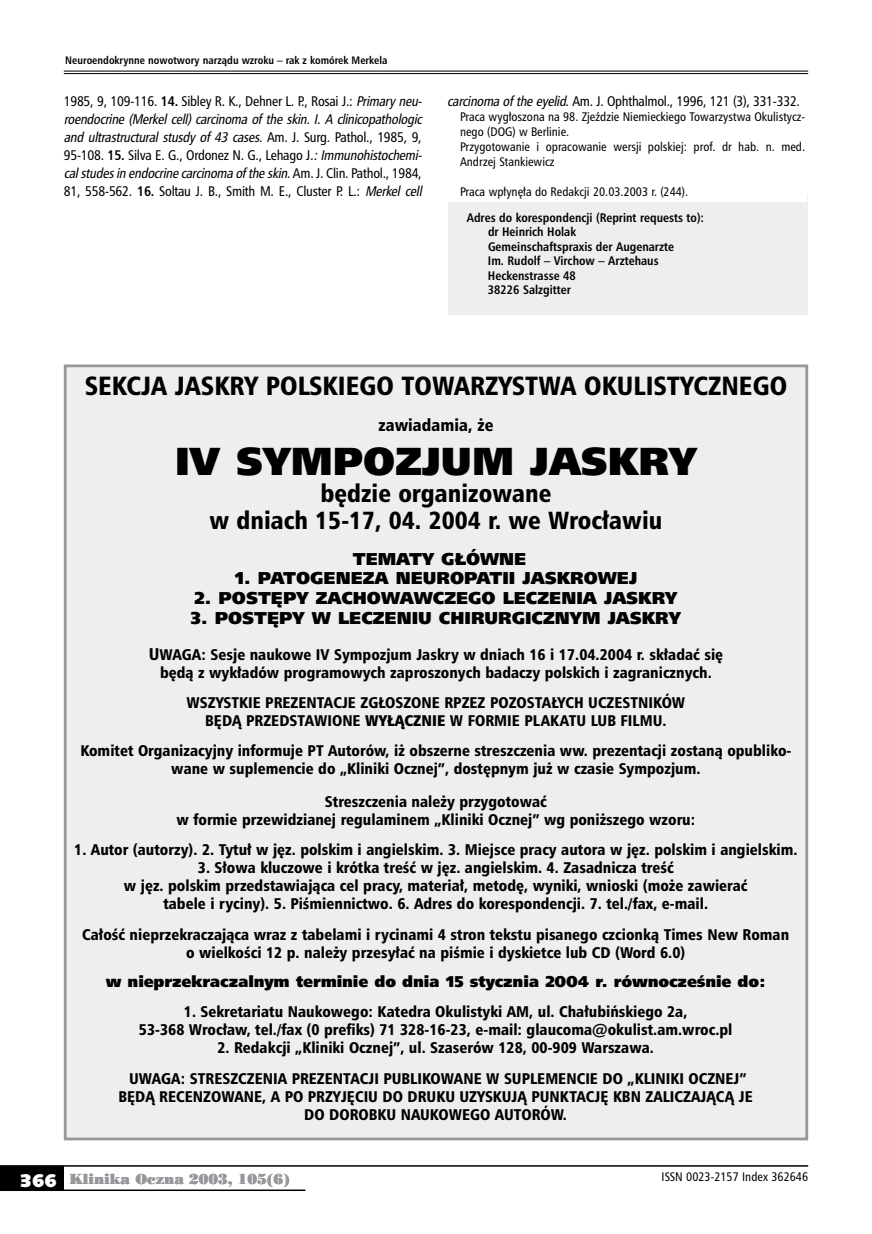
<style>
.page{position:relative;width:872px;height:1234px;background:#fff}
.page>*{position:absolute;margin:0;border:0;box-sizing:border-box;transform-origin:0 0}
.t1{font:37.5px "Humnst 777 X Blk PL";color:#000}
.t2{font:25.5px "Humnst 777 Blk Cn PL";color:#000}
.t3{font:24px/27px "Humnst 777 Blk Cn PL";color:#000;text-align:center}
.t4{font:16.5px "Humnst 777 X Blk PL";color:#000}
.t5{font:16.5px "Humnst 777 Blk Cn PL";color:#000}
.t6{font:15px/18px "Humnst 777 Blk Cn PL";color:#000;text-align:center}
.t7{font:15px "Humnst 777 X Blk PL";letter-spacing:-.01em;color:#000}
.t8{font:13.5px/18px "Humnst 777 Cn PL";letter-spacing:-.02em;color:#000}
.t9{font:13.5px "Poster Bodoni PL";color:#98989c}
.t10{font:12px/15px "Humnst 777 Cn PL";color:#000}
.t11{font:700 12px/14.4px "Humnst 777 Cn PL";color:#000}
.t12{font:700 10.5px "Humnst 777 Cn PL";color:#000}
.s1{font-weight:700}
.s2{font-style:italic}
.s3{font-size:16.5px}
.s4{font-family:"Humnst 777 X Blk Cn PL"}
.s5{font-family:"Humanst 531 U Blk PL";font-size:18px;color:#fff}
</style>
<div class="page">
<hr style="left:64px;top:71px;width:744px;height:1px;background:#000">
<hr style="left:64px;top:73px;width:744px;height:1px;background:#000">
<div style="left:0;top:1165px;width:64px;height:24px;background:#000"></div>
<hr style="left:0;top:1164px;width:808px;height:2px;background:#000">
<hr style="left:0;top:1189px;width:305px;height:1px;background:#000">
<div style="left:449px;top:194px;width:359px;height:121px;background:#edeeef"></div>
<div style="left:65px;top:366px;width:741px;height:772px;background:#edeeef"></div>
<div style="left:64px;top:364px;width:744px;height:776px;border:3px solid #98989c"></div>
<div style="left:62px;top:94px;width:744px;height:107px;background:#fff"></div>
<p class="t12" style="left:65px;top:53px;width:324px">Neu-ro-en-do-kryn-ne no-wo-two-ry na-rzą-du wzro-ku – rak z ko-mó-rek Mer-ke-la</p>
<p class="t8" style="left:64px;top:92px;width:363px">1985, 9, 109-116. <span class="s1">14.</span> Sibley R. K., Dehner L. P., Rosai J.: <span class="s2">Primaryneu&shy;roendocrine (Merkel cell) carcinoma of the skin. I. A clinicopathologic and ultrastructural stusdy of 43 cases</span>. A m . J . S u r g . Pa t h o l . , 1 9 8 5 , 9 , 95-108. <span class="s1">15.</span> Silva E. G., Ordonez N. G., Lehago J<span class="s2">.:Immunohistochemi&shy;calstudesinendocrinecarcinomaoftheskin</span>. A m . J . C l i n . Pa t h o l . , 1 9 8 4 , 81, 558-562. <span class="s1">16.</span> Soltau J. B., Smith M. E., Cluster P. L.: <span class="s2">Merkel cell</span></p>
<p class="t8" style="left:447px;top:92px;width:354px"><span class="s2">carcinomaoftheeyelid</span>. Am. J. Ophthalmol., 1996, 121 (3), 331-332.</p>
<p class="t10" style="left:460px;top:109px;width:347px">Praca wygłoszona na 98. Zjeździe Niemieckiego Towarzystwa Okulistycz&shy;nego (DOG) w Berlinie.<br>Przygotowanie i opracowanie wersji polskiej: prof. dr hab. n. med.<br>Andrzej Stankiewicz</p>
<p class="t10" style="left:460px;top:184px;width:230px">Praca wpłynęła do Redakcji 20.03.2003 r. (244).</p>
<p class="t11" style="left:488px;top:210px;width:217px;text-indent:-21px">Ad-res do ko-re-spon-den-cji (Re-print re-qu-ests to): dr He-in-rich Ho-lak<br>Ge-me-in-scha-ft-spra-xis der Au-ge-narz-te<br>Im. Ru-dolf – Vir-chow – Arz-te-haus Hec-ken-stras-se 48<br>38226 Sal-zgit-ter</p>
<h2 class="t2" style="left:85px;top:369px;width:704px">SEK-CJA JA-SKRY POL-SKIE-GO TO-WA-RZY-STWA OKU-LI-STYCZ-NE-GO</h2>
<p class="t5" style="left:378px;top:414px;width:116px">za-wia-da-mia, że</p>
<h1 class="t1" style="left:175px;top:436px;width:523px">IV SYMPOZJUM JASKRY</h1>
<h3 class="t3" style="left:209px;top:479px;width:454px">bę-dzie or-ga-ni-zo-wa-ne<br>w dniach 15-17, 04. 2004 r. we Wro-cła-wiu</h3>
<p class="t4" style="left:353px;top:547px;width:175px">TEMATY GŁÓWNE</p>
<p class="t4" style="left:235px;top:567px;width:404px">1. PATOGENEZA NEUROPATII JASKROWEJ</p>
<p class="t4" style="left:195px;top:586px;width:484px">2. POSTĘPY ZACHOWAWCZEGO LECZENIA JASKRY</p>
<p class="t4" style="left:191px;top:606px;width:491px">3. POSTĘPY W LECZENIU CHIRURGICZNYM JASKRY</p>
<p class="t6" style="left:149px;top:644px;width:576px"><span class="s3">U</span>WA-GA: Se-sje na-uko-we IV Sym-po-zjum Ja-skry w dniach 16 i 17.04.2004 r. skła-dać się bę-dą z wy-kła-dów pro-gra-mo-wych za-pro-szo-nych ba-da-czy pol-skich i za-gra-nicz-nych.</p>
<p class="t6" style="left:187px;top:692px;width:500px">WSZYST-KIE PRE-ZEN-TA-CJE ZGŁO-SZO-NE RPZEZ PO-ZO-STA-ŁYCH UCZEST-NI-KÓW<br>BĘ-DĄ PRZED-STAWIO-NE <span class="s4">WYŁĄCZNIE</span> W FOR-MIE PLA-KA-TU LUB FIL-MU.</p>
<p class="t6" style="left:80px;top:740px;width:711px">Ko-mi-tet Or-ga-ni-za-cyj-ny in-for-mu-je PT Au-to-rów, iż ob-szer-ne stresz-cze-nia ww. pre-zen-ta-cji zo-sta-ną opu-bli-ko&shy;wa-ne w su-ple-men-cie do „Kli-ni-ki Ocznej”, do-stęp-nym już w czasie Sym-po-zjum.</p>
<p class="t6" style="left:176px;top:791px;width:520px">Stresz-cze-nia na-le-ży przy-go-to-wać<br>w for-mie prze-wi-dzia-nej re-gu-la-mi-nem „Kli-ni-ki Ocznej” wg po-niż-sze-go wzo-ru:</p>
<p class="t6" style="left:74px;top:839px;width:725px">1. Au-tor (au-to-rzy). 2. Ty-tuł w jęz. pol-skim i an-giel-skim. 3. Miej-sce pra-cy au-to-ra w jęz. pol-skim i an-giel-skim.</p>
<p class="t6" style="left:124px;top:857px;width:625px">3. Sło-wa klu-czo-we i krót-ka treść w jęz. an-giel-skim. 4. Za-sad-ni-cza treść<br>w jęz. pol-skim przed-sta-wia-ją-ca cel pra-cy, ma-te-riał, me-to-dę, wy-ni-ki, wnio-ski (mo-że za-wie-rać ta-be-le i ry-ci-ny). 5. Pi-śmien-nic-two. 6. Ad-res do ko-re-spon-den-cji. 7. tel./fax, e-m-ail.</p>
<p class="t6" style="left:82px;top:925px;width:708px">Ca-łość nieprze-kra-cza-ją-ca wraz z ta-be-la-mi i ry-ci-na-mi 4 stron tek-stu pi-sa-ne-go czcion-ką Ti-mes New Ro-man o wiel-ko-ści 12 p. na-le-ży prze-sy-łać na pi-śmie i dys-kiet-ce lub CD (Word 6.0)</p>
<p class="t7" style="left:106px;top:971px;width:661px">w nieprzekraczalnym terminie do dnia 15 stycznia 2004 r. równocześnie do:</p>
<p class="t6" style="left:139px;top:1001px;width:595px">1. Se-kre-ta-ria-tu Na-uko-we-go: Ka-te-dra Oku-li-sty-ki AM, ul. Cha-łu-biń-skie-go 2a,<br>53-368 Wro-cław, tel./fax (0 pre-fiks) 71 328-16-23, e-m-ail: glaucoma@oku-list.am.wroc.pl</p>
<p class="t6" style="left:129px;top:1030px;width:619px;line-height:31.5px">2. Re-dak-cji „Kli-ni-ki Ocznej”, ul. Sza-se-rów 128, 00-909 War-sza-wa.<br>UWA-GA: STRESZ-CZE-NIA PRE-ZEN-TA-CJI PU-BLI-KO-WA-NE W SUPLEMENCIE DO „KLI-NI-KI OCZNEJ”</p>
<p class="t6" style="left:118px;top:1087px;width:636px">BĘDĄ RE-CEN-ZO-WA-NE, A PO PRZY-JĘ-CIU DO DRU-KU UZY-SKU-JĄ PUNK-TA-CJĘ KBN ZA-LI-CZA-JĄ-CĄ JE<br>DO DO-ROB-KU NA-UKO-WE-GO AU-TO-RÓW.</p>
<p class="t9" style="left:20px;top:1169px;width:272px"><span class="s5">366</span> Klinika Oczna 2003, 105(6)</p>
<p class="t10" style="left:661px;top:1168px;width:148px">ISSN 0023-2157 Index 362646</p>
</div>
